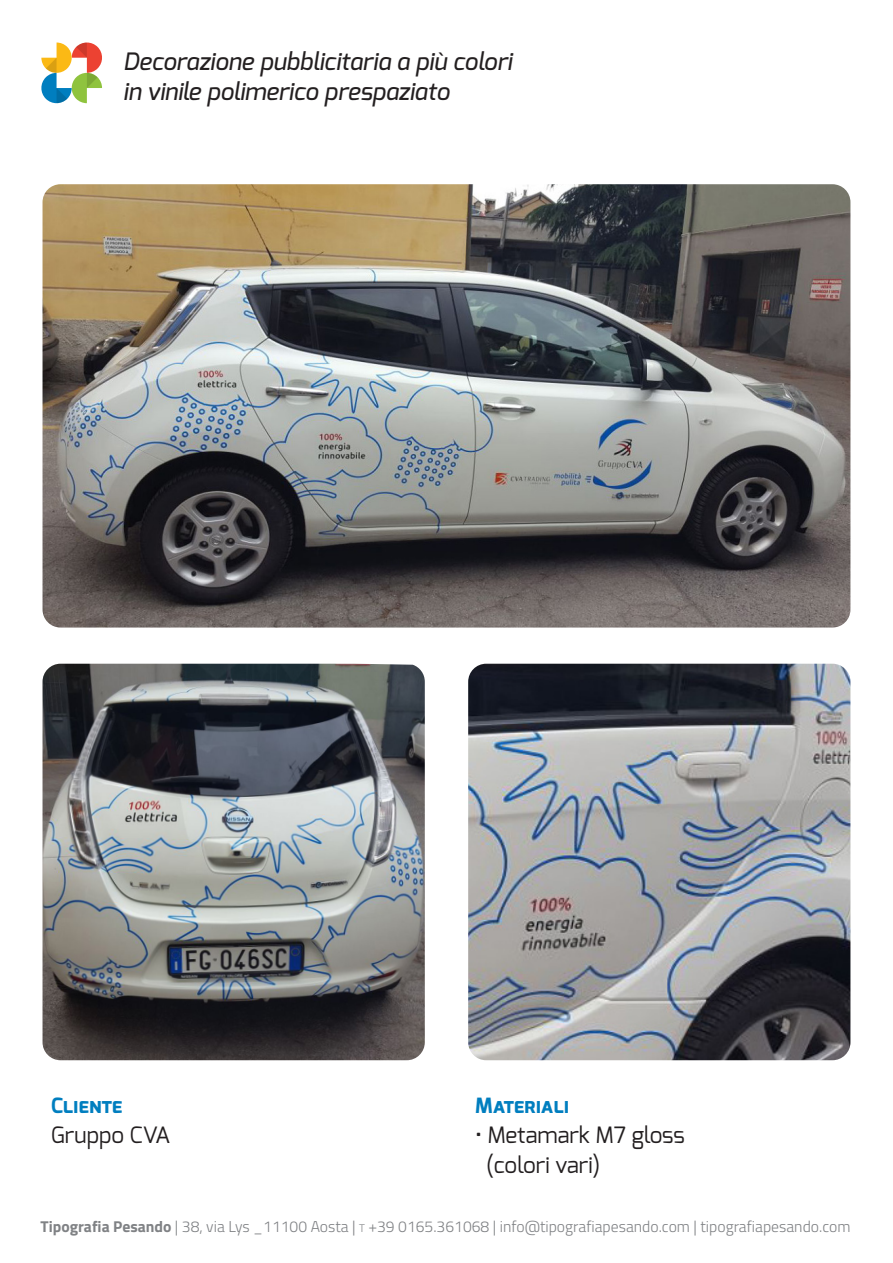
<style>
.page{position:relative;width:893px;height:1263px;background:#fff}
.page>*{position:absolute;margin:0;border:0;box-sizing:border-box;transform-origin:0 0}
.t1{font:italic 500 24px "Exo";color:#231f20}
.t2{font:22.5px "Exo";color:#231f20}
.t3{font:700 21px "Exo";letter-spacing:-.005em;color:#007ebf}
.t4{font:300 15.75px "Titillium";color:#808285}
.s1{font-weight:700}
.s2{font-size:10.95px}
</style>
<div class="page">
<svg style="left:41px;top:42px;width:61px;height:62px"></svg>
<img style="left:468px;top:664px;width:382px;height:396px">
<img style="left:43px;top:664px;width:382px;height:396px">
<img style="left:43px;top:184px;width:807px;height:443px">
<p class="t1" style="left:123px;top:46px;width:390px">Decorazione pubblicitaria a più colori</p>
<p class="t1" style="left:123px;top:76px;width:328px">in vinile polimerico prespaziato</p>
<p class="t3" style="left:51px;top:1091px;width:73px">Cliente</p>
<p class="t2" style="left:51px;top:1120px;width:121px">Gruppo CVA</p>
<p class="t3" style="left:475px;top:1091px;width:95px">Materiali</p>
<p class="t2" style="left:475px;top:1120px;width:211px">• Metamark M7 gloss</p>
<p class="t2" style="left:486px;top:1150px;width:116px">(colori vari)</p>
<p class="t4" style="left:41px;top:1215px;width:811px"><span class="s1">Tipografia Pesando</span> | 38, via Lys _11100 Aosta | <span class="s2">t</span> +39 0165.361068 | info@tipografiapesando.com | tipografiapesando.com</p>
</div>
